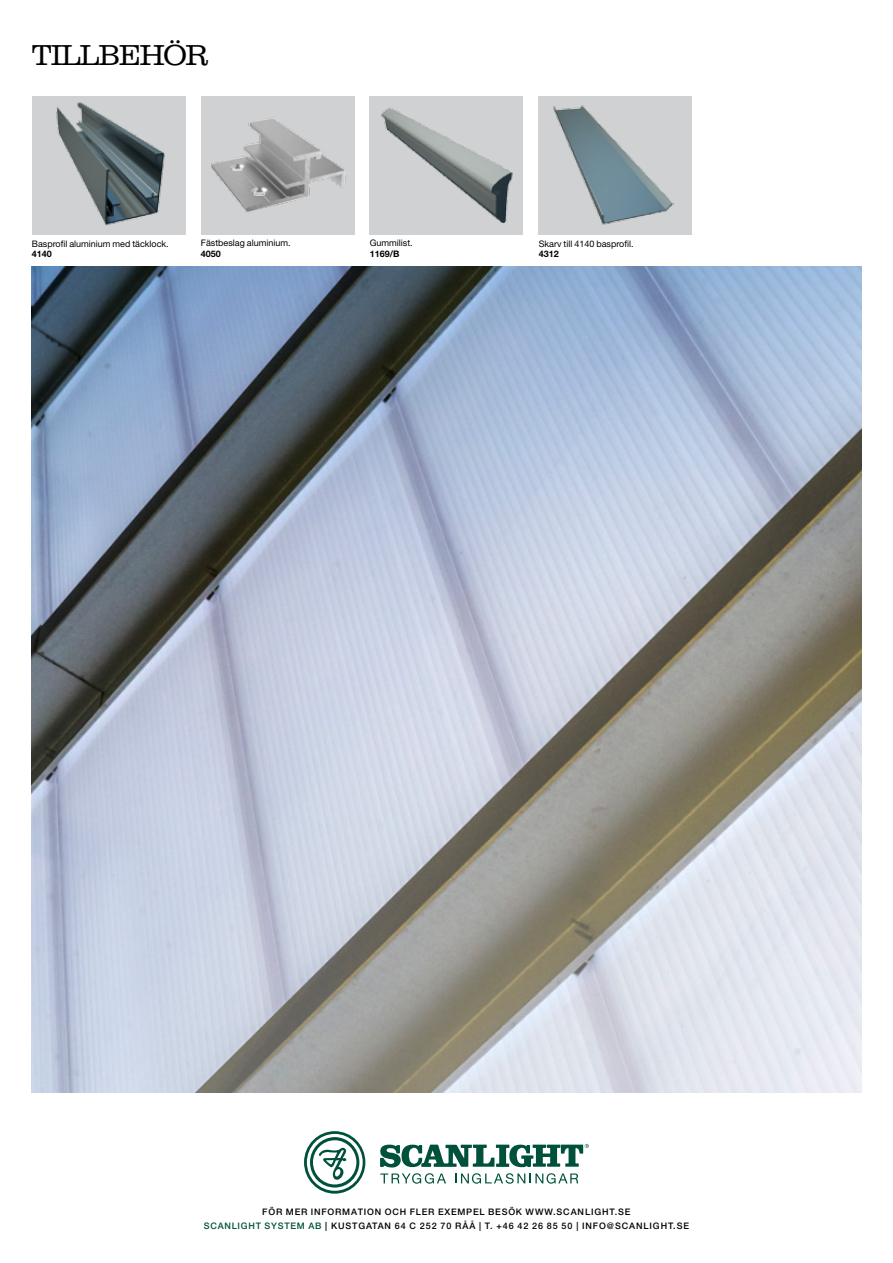
<style>
.page{position:relative;width:893px;height:1263px;background:#fff}
.page>*{position:absolute;margin:0;border:0;box-sizing:border-box;transform-origin:0 0}
.t1{font:300 30px "Clarendon";letter-spacing:-.04em;color:#000}
.t2{font:500 9px/13.8px "Helvetica Neue";letter-spacing:.085em;color:#000;text-align:center}
.t3{font:9px "Helvetica Neue";color:#000}
.t4{font:700 9px "Helvetica Neue";color:#000}
.s1{color:#00513b}
</style>
<div class="page">
<svg style="left:380px;top:1144px;width:209px;height:40px"></svg>
<svg style="left:304px;top:1131px;width:61px;height:63px"></svg>
<img style="left:201px;top:96px;width:153px;height:138px">
<div style="left:32px;top:96px;width:153px;height:138px;background:#d0d1d2"></div>
<img style="left:56px;top:102px;width:109px;height:124px">
<div style="left:539px;top:96px;width:153px;height:138px;background:#d0d1d2"></div>
<img style="left:553px;top:105px;width:120px;height:120px">
<div style="left:370px;top:96px;width:153px;height:138px;background:#d0d1d2"></div>
<img style="left:381px;top:108px;width:132px;height:115px">
<img style="left:32px;top:267px;width:829px;height:826px">
<h1 class="t1" style="left:32px;top:38px;width:179px">TILLBEHÖR</h1>
<p class="t3" style="left:32px;top:238px;width:138px">Basprofil aluminium med täcklock.</p>
<p class="t4" style="left:32px;top:248px;width:22px">4140</p>
<p class="t3" style="left:201px;top:238px;width:91px">Fästbeslag aluminium.</p>
<p class="t4" style="left:201px;top:248px;width:22px">4050</p>
<p class="t3" style="left:370px;top:238px;width:45px">Gummilist.</p>
<p class="t4" style="left:370px;top:248px;width:31px">1169/B</p>
<p class="t3" style="left:539px;top:238px;width:96px">Skarv till 4140 basprofil.</p>
<p class="t4" style="left:539px;top:248px;width:22px">4312</p>
<p class="t2" style="left:204px;top:1204px;width:487px">FÖR MER INFORMATION OCH FLER EXEMPEL BESÖK WWW.SCANLIGHT.SE<br><span class="s1">SCANLIGHT SYSTEM AB</span> | KUSTGATAN 64 C 252 70 RÅÅ | T. +46 42 26 85 50 | INFO@SCANLIGHT.SE</p>
</div>
